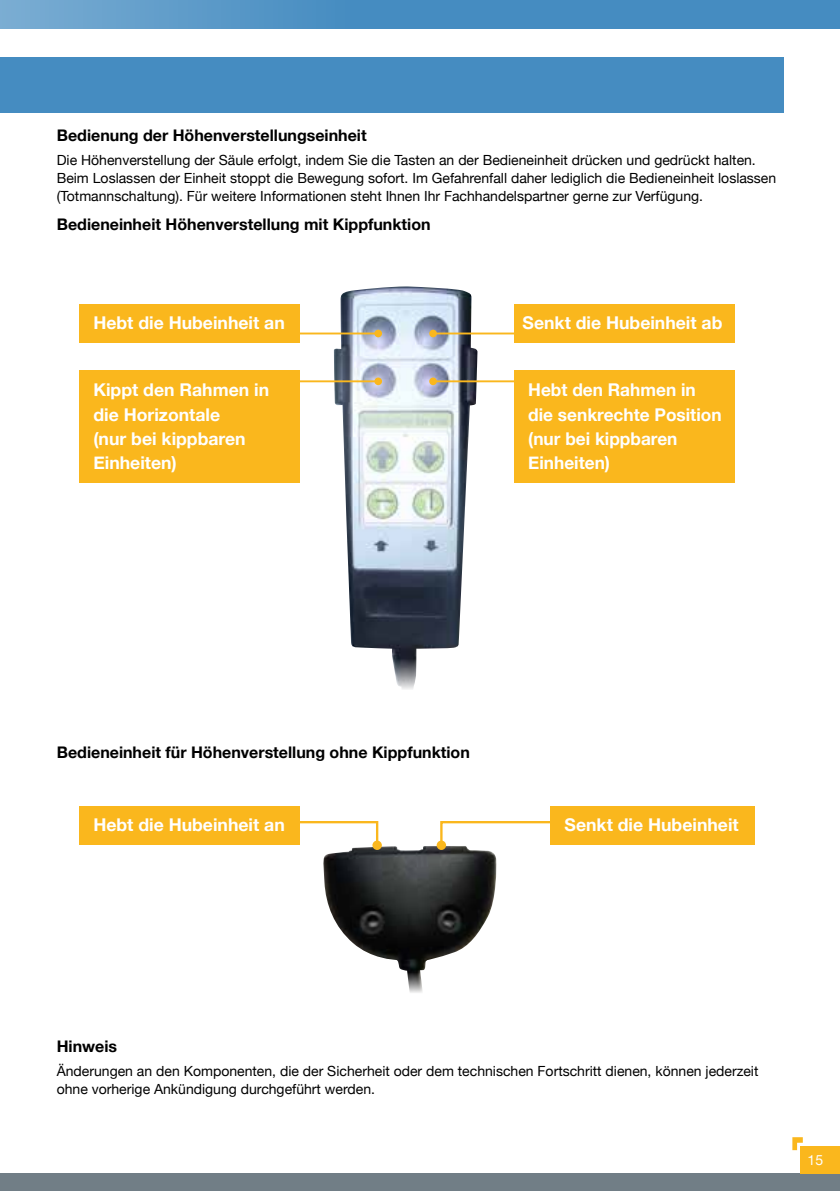
<style>
.page{position:relative;width:840px;height:1191px;background:#fff}
.page>*{position:absolute;margin:0;border:0;box-sizing:border-box;transform-origin:0 0}
.t1{font:700 17.6px/24.2px "Helvetica Neue";color:#fff}
.t2{font:700 16px "Helvetica Neue";color:#000}
.t3{font:14px/18px "Helvetica Neue";color:#000}
.t4{font:14px "Helvetica Neue";color:#fff}
</style>
<div class="page">
<div style="left:0;top:1174px;width:839px;height:17px;background:#717e86"></div>
<div style="left:799px;top:1146px;width:40px;height:28px;background:#fab71d"></div>
<svg style="left:792px;top:1137px;width:10px;height:13px"></svg>
<svg style="left:0;top:0;width:839px;height:28px;background:#5092c4"></svg>
<div style="left:801px;top:1148px;width:27px;height:19px;background:#fab71d"></div>
<div style="left:0;top:57px;width:782px;height:55px;background:#458cc1"></div>
<img style="left:333px;top:286px;width:144px;height:403px">
<hr style="left:433px;top:332px;width:92px;height:2px;background:#fab71d">
<div style="left:429px;top:330px;width:7px;height:7px;background:#fab71d;border-radius:50%"></div>
<hr style="left:285px;top:332px;width:93px;height:2px;background:#fab71d">
<div style="left:374px;top:330px;width:8px;height:7px;background:#fab71d;border-radius:50%"></div>
<hr style="left:433px;top:380px;width:92px;height:2px;background:#fab71d">
<div style="left:429px;top:377px;width:7px;height:8px;background:#fab71d;border-radius:50%"></div>
<hr style="left:285px;top:380px;width:93px;height:2px;background:#fab71d">
<div style="left:374px;top:377px;width:8px;height:8px;background:#fab71d;border-radius:50%"></div>
<div style="left:79px;top:304px;width:220px;height:39px;background:#fab71d"></div>
<div style="left:514px;top:304px;width:220px;height:39px;background:#fab71d"></div>
<div style="left:79px;top:370px;width:220px;height:112px;background:#fab71d"></div>
<div style="left:514px;top:370px;width:220px;height:112px;background:#fab71d"></div>
<img style="left:323px;top:846px;width:173px;height:147px">
<svg style="left:249px;top:820px;width:130px;height:27px"></svg>
<div style="left:372px;top:840px;width:9px;height:10px;background:#fab71d;border-radius:50%"></div>
<svg style="left:440px;top:821px;width:129px;height:26px"></svg>
<svg style="left:436px;top:840px;width:10px;height:10px"></svg>
<div style="left:550px;top:806px;width:204px;height:38px;background:#fab71d"></div>
<div style="left:79px;top:806px;width:220px;height:38px;background:#fab71d"></div>
<p class="t2" style="left:57px;top:126px;width:311px">Bedienung der Höhenverstellungseinheit</p>
<p class="t3" style="left:57px;top:151px;width:720px">Die Höhenverstellung der Säule erfolgt, indem Sie die Tasten an der Bedieneinheit drücken und gedrückt halten.<br>Beim Loslassen der Einheit stoppt die Bewegung sofort. Im Gefahrenfall daher lediglich die Bedieneinheit loslassen (Totmannschaltung). Für weitere Informationen steht Ihnen Ihr Fachhandelspartner gerne zur Verfügung.</p>
<p class="t2" style="left:57px;top:215px;width:375px">Bedieneinheit Höhenverstellung mit Kippfunktion</p>
<p class="t1" style="left:93px;top:311px;width:193px">Hebt die Hubeinheit an</p>
<p class="t1" style="left:522px;top:311px;width:201px">Senkt die Hubeinheit ab</p>
<p class="t1" style="left:93px;top:377px;width:177px">Kippt den Rahmen in die Horizontale<br>(nur bei kippbaren<br>Einheiten)</p>
<p class="t1" style="left:528px;top:377px;width:195px">Hebt den Rahmen in die senkrechte Position (nur bei kippbaren<br>Einheiten)</p>
<p class="t2" style="left:57px;top:742px;width:414px">Bedieneinheit für Höhenverstellung ohne Kippfunktion</p>
<p class="t1" style="left:93px;top:812px;width:193px">Hebt die Hubeinheit an</p>
<p class="t1" style="left:564px;top:812px;width:175px">Senkt die Hubeinheit</p>
<p class="t2" style="left:57px;top:1036px;width:62px">Hinweis</p>
<p class="t3" style="left:57px;top:1061px;width:702px">Änderungen an den Komponenten, die der Sicherheit oder dem technischen Fortschritt dienen, können jederzeit ohne vorherige Ankündigung durchgeführt werden.</p>
<p class="t4" style="left:807px;top:1151px;width:17px">15</p>
</div>
